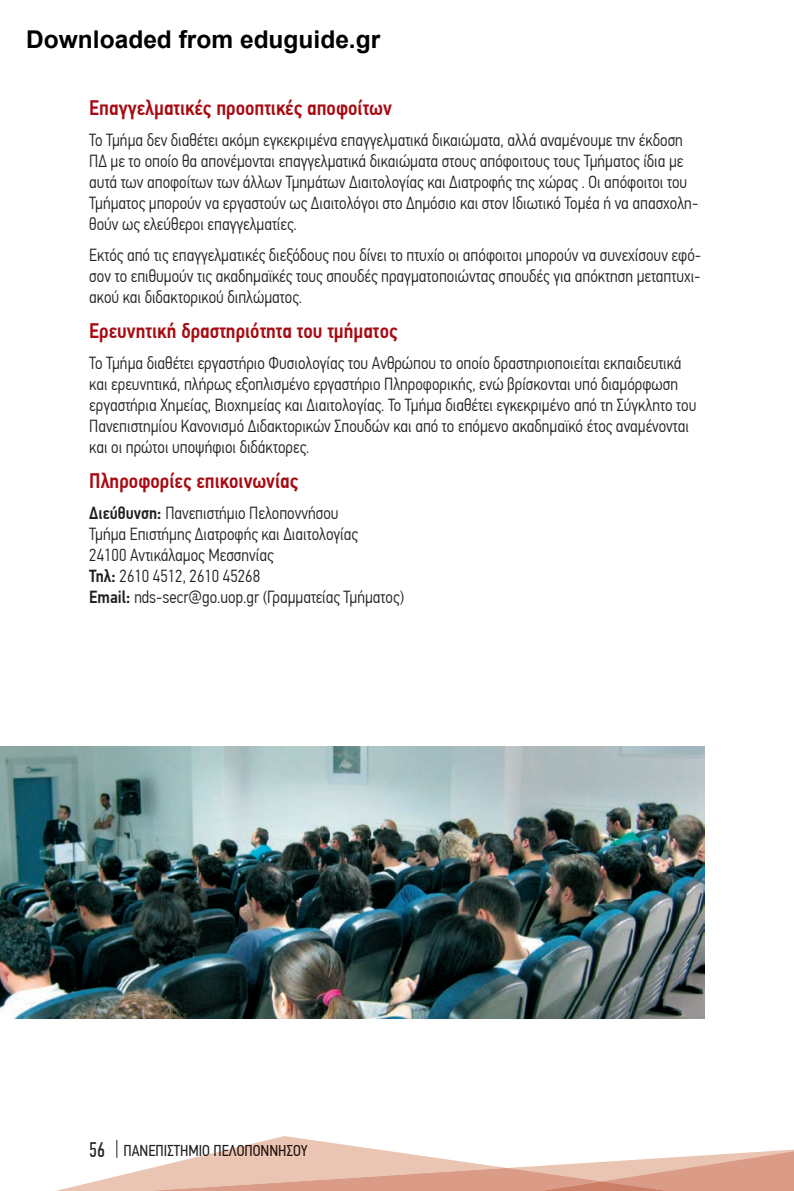
<style>
.page{position:relative;width:794px;height:1191px;background:#fff}
.page>*{position:absolute;margin:0;border:0;box-sizing:border-box;transform-origin:0 0}
.t1{font:500 21px "PF Din Text Cond Pro";color:#a70a12}
.t2{font:300 17.5px/21px "PF Din Text Cond Pro";color:#231f20}
.t3{font:15.75px "PF Din Text Cond Pro";color:#231f20}
.s1{font-weight:500}
.s2{font-family:"PF Din Text Comp Pro";font-size:21px}
</style>
<div class="page">
<svg style="left:56px;top:1136px;width:738px;height:55px"></svg>
<img style="left:0;top:747px;width:704px;height:271px">
<p class="t1" style="left:89px;top:95px;width:304px">Επαγγελµατικές προοπτικές αποφοίτων</p>
<p class="t2" style="left:89px;top:129px;width:610px">Το Τµήµα δεν διαθέτει ακόµη εγκεκριµένα επαγγελµατικά δικαιώµατα, αλλά αναµένουµε την έκδοση Π∆ µε το οποίο θα απονέµονται επαγγελµατικά δικαιώµατα στους απόφοιτους τους Τµήµατος ίδια µε αυτά των αποφοίτων των άλλων Τµηµάτων ∆ιαιτολογίας και ∆ιατροφής της χώρας . Οι απόφοιτοι του Τµήµατος µπορούν να εργαστούν ως ∆ιαιτολόγοι στο ∆ηµόσιο και στον Ιδιωτικό Τοµέα ή να απασχολη&shy;θούν ως ελεύθεροι επαγγελµατίες.</p>
<p class="t2" style="left:89px;top:244px;width:613px;text-align:justify">Εκτός από τις επαγγελµατικές διεξόδους που δίνει το πτυχίο οι απόφοιτοι µπορούν να συνεχίσουν εφό&shy;σον το επιθυµούν τις ακαδηµαϊκές τους σπουδές πραγµατοποιώντας σπουδές για απόκτηση µεταπτυχι&shy;ακού και διδακτορικού διπλώµατος.</p>
<p class="t1" style="left:89px;top:318px;width:310px">Ερευνητική δραστηριότητα του τµήµατος</p>
<p class="t2" style="left:89px;top:352px;width:608px">Το Τµήµα διαθέτει εργαστήριο Φυσιολογίας του Ανθρώπου το οποίο δραστηριοποιείται εκπαιδευτικά και ερευνητικά, πλήρως εξοπλισµένο εργαστήριο Πληροφορικής, ενώ βρίσκονται υπό διαµόρφωση εργαστήρια Χηµείας, Βιοχηµείας και ∆ιαιτολογίας. Το Τµήµα διαθέτει εγκεκριµένο από τη Σύγκλητο του Πανεπιστηµίου Κανονισµό ∆ιδακτορικών Σπουδών και από το επόµενο ακαδηµαϊκό έτος αναµένονται και οι πρώτοι υποψήφιοι διδάκτορες.</p>
<p class="t1" style="left:89px;top:468px;width:210px">Πληροφορίες επικοινωνίας</p>
<p class="t2" style="left:89px;top:502px;width:316px"><span class="s1">∆ιεύθυνση:</span> Πανεπιστήµιο Πελοποννήσου<br>Τµήµα Επιστήµης ∆ιατροφής και ∆ιαιτολογίας<br>24100 Αντικάλαµος Μεσσηνίας<br><span class="s1">Τηλ:</span> 2610 4512, 2610 45268<br><span class="s1">Email:</span> nds-secr@go.uop.gr (Γραµµατείας Τµήµατος)</p>
<p class="t3" style="left:89px;top:1141px;width:220px"><span class="s2">56</span> ΠΑΝΕΠΙΣΤΗΜΙΟ ΠΕΛΟΠΟΝΝΗΣΟΥ</p>
</div>
